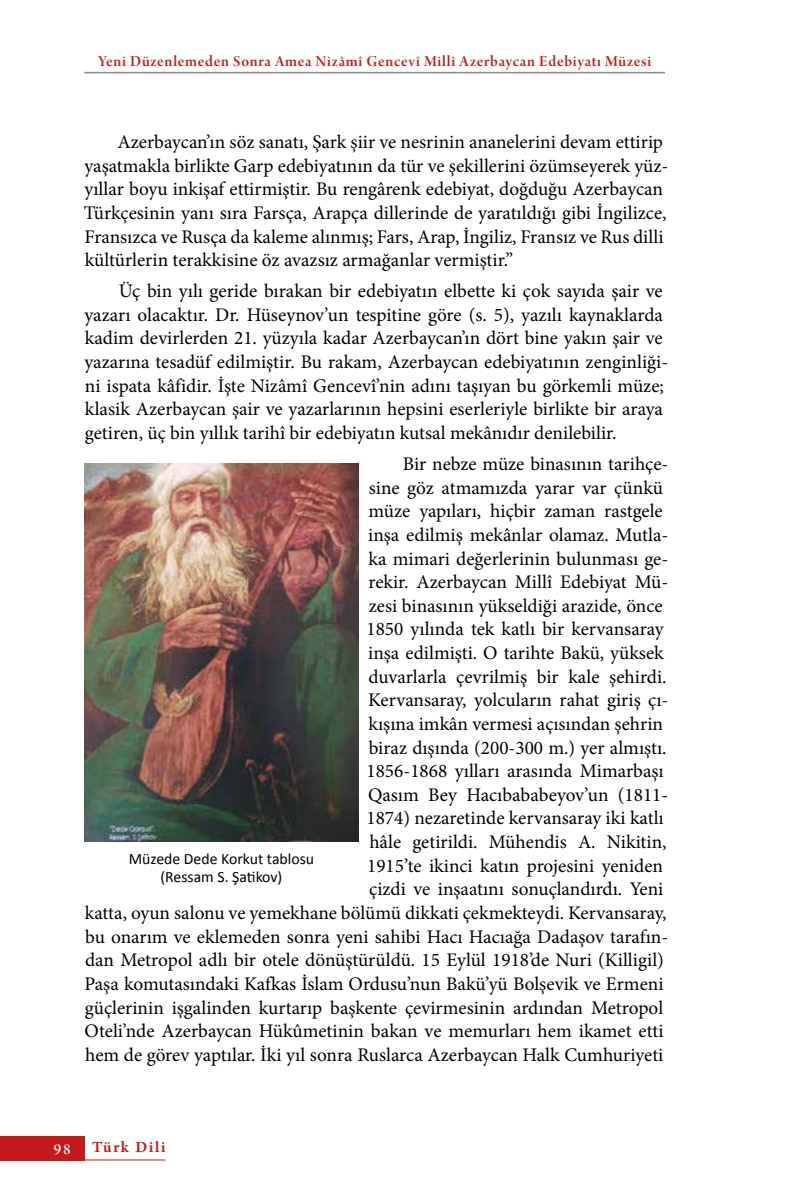
<style>
.page{position:relative;width:794px;height:1191px;background:#fff}
.page>*{position:absolute;margin:0;border:0;box-sizing:border-box;transform-origin:0 0}
.t1{font:19.25px/23.6px "Minion Pro";color:#000}
.t2{font:600 16.62px "Arno Pro";letter-spacing:.1em;color:#c51a1b}
.t3{font:16.1px "Arno Pro Smbd Display";letter-spacing:.045em;color:#c51a1b}
.t4{font:16.1px "Arno Pro Smbd Display";color:#fff}
.t5{font:15.75px/18.2px "Calibri";color:#000;text-align:center}
</style>
<div class="page">
<hr style="left:84px;top:72px;width:581px;height:1px;background:#878787">
<hr style="left:84px;top:73px;width:581px;height:1px;background:#878787">
<div style="left:0;top:1135px;width:84px;height:25px;background:#c51a1b"></div>
<hr style="left:84px;top:1159px;width:81px;height:1px;background:#c51a1b">
<img style="left:84px;top:463px;width:274px;height:378px">
<p class="t3" style="left:98px;top:52px;width:555px">Yeni Düzenlemeden Sonra Amea Nizâmî Gencevî Millî Azerbaycan Edebiyatı Müzesi</p>
<p class="t1" style="left:84px;top:130px;width:586px;text-indent:33px">Azerbaycan’ın söz sanatı, Şark şiir ve nesrinin ananelerini devam ettirip yaşatmakla birlikte Garp edebiyatının da tür ve şekillerini özümseyerek yüz&shy;yıllar boyu inkişaf ettirmiştir. Bu rengârenk edebiyat, doğduğu Azerbaycan Türkçesinin yanı sıra Farsça, Arapça dillerinde de yaratıldığı gibi İngilizce, Fransızca ve Rusça da kaleme alınmış; Fars, Arap, İngiliz, Fransız ve Rus dilli kültürlerin terakkisine öz avazsız armağanlar vermiştir.”</p>
<p class="t1" style="left:84px;top:279px;width:585px;text-indent:34px">Üç bin yılı geride bırakan bir edebiyatın elbette ki çok sayıda şair ve yazarı olacaktır. Dr. Hüseynov’un tespitine göre (s. 5), yazılı kaynaklarda kadim devirlerden 21. yüzyıla kadar Azerbaycan’ın dört bine yakın şair ve yazarına tesadüf edilmiştir. Bu rakam, Azerbaycan edebiyatının zenginliği&shy;ni ispata kâfidir. İşte Nizâmî Gencevî’nin adını taşıyan bu görkemli müze; klasik Azerbaycan şair ve yazarlarının hepsini eserleriyle birlikte bir araya getiren, üç bin yıllık tarihî bir edebiyatın kutsal mekânıdır denilebilir.</p>
<p class="t1" style="left:84px;top:452px;width:585px;text-align:right">Bir nebze müze binasının tarihçe-<br>sine göz atmamızda yarar var çünkü<br>müze yapıları, hiçbir zaman rastgele<br>inşa edilmiş mekânlar olamaz. Mutla-<br>ka mimari değerlerinin bulunması ge-<br>rekir. Azerbaycan Millî Edebiyat Mü-<br>zesi binasının yükseldiği arazide, önce<br>1850 yılında tek katlı bir kervansaray<br>inşa edilmişti. O tarihte Bakü, yüksek<br>duvarlarla çevrilmiş bir kale şehirdi.<br>Kervansaray, yolcuların rahat giriş çı-<br>kışına imkân vermesi açısından şehrin<br>biraz dışında (200-300 m.) yer almıştı.<br>1856-1868 yılları arasında Mimarbaşı<br>Qasım Bey Hacıbababeyov’un (1811-<br>1874) nezaretinde kervansaray iki katlı<br>hâle getirildi. Mühendis A. Nikitin,<br>1915’te ikinci katın projesini yeniden<br>çizdi ve inşaatını sonuçlandırdı. Yeni<br>katta, oyun salonu ve yemekhane bölümü dikkati çekmekteydi. Kervansaray, bu onarım ve eklemeden sonra yeni sahibi Hacı Hacıağa Dadaşov tarafın&shy;dan Metropol adlı bir otele dönüştürüldü. 15 Eylül 1918’de Nuri (Killigil)<br>Paşa komutasındaki Kafkas İslam Ordusu’nun Bakü’yü Bolşevik ve Ermeni güçlerinin işgalinden kurtarıp başkente çevirmesinin ardından Metropol Oteli’nde Azerbaycan Hükûmetinin bakan ve memurları hem ikamet etti hem de görev yaptılar. İki yıl sonra Ruslarca Azerbaycan Halk Cumhuriyeti</p>
<p class="t5" style="left:129px;top:849px;width:187px">Müzede Dede Korkut tablosu (Ressam S. Şatikov)</p>
<p class="t4" style="left:54px;top:1140px;width:18px">98</p>
<p class="t2" style="left:92px;top:1137px;width:75px">Türk Dili</p>
</div>
